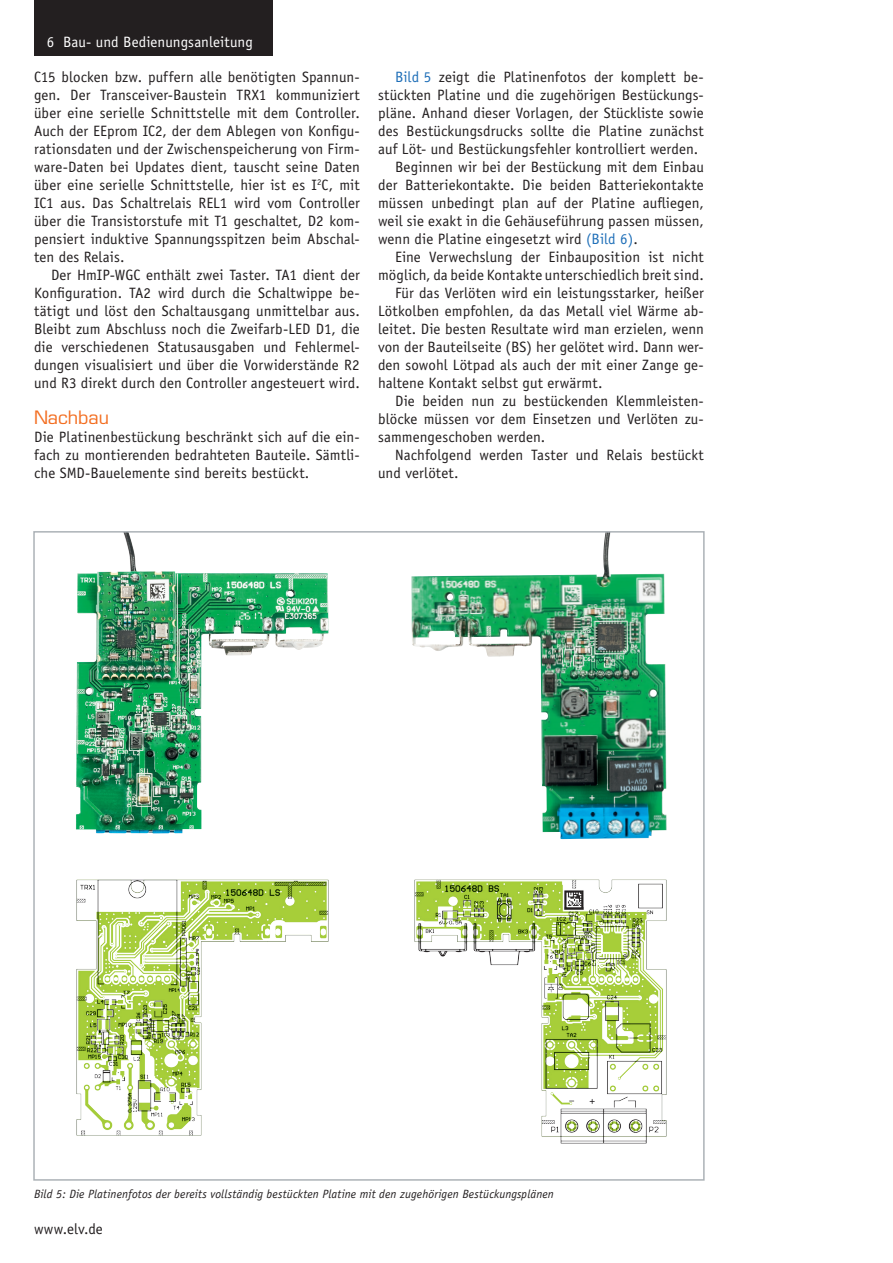
<style>
.page{position:relative;width:893px;height:1263px;background:#fff}
.page>*{position:absolute;margin:0;border:0;box-sizing:border-box;transform-origin:0 0}
.t1{font:18px "Eurostile";letter-spacing:-.005em;color:#f36e21}
.t2{font:15px/18px "Officina Sans";letter-spacing:.005em;color:#231f20;text-align:justify}
.t3{font:15px "Officina Sans";letter-spacing:.005em;color:#fff}
.t4{font:italic 12px "Officina Sans";letter-spacing:.01em;color:#231f20}
.s1{color:#1f6fb8}
</style>
<div class="page">
<div style="left:34px;top:0;width:238px;height:55px;background:#231f20"></div>
<img style="left:76px;top:534px;width:252px;height:299px">
<img style="left:411px;top:534px;width:256px;height:305px">
<img style="left:76px;top:879px;width:253px;height:257px">
<img style="left:414px;top:879px;width:253px;height:265px">
<p class="t3" style="left:47px;top:33px;width:208px">6 Bau- und Bedienungsanleitung</p>
<p class="t2" style="left:34px;top:68px;width:327px">C15 blocken bzw. puffern alle benötigten Spannun&shy;gen. Der Transceiver-Baustein TRX1 kommuniziert über eine serielle Schnittstelle mit dem Controller.<br>Auch der EEprom IC2, der dem Ablegen von Konfigu&shy;rationsdaten und der Zwischenspeicherung von Firm&shy;ware-Daten bei Updates dient, tauscht seine Daten über eine serielle Schnittstelle, hier ist es I<sup>2</sup>C, mit IC1 aus. Das Schaltrelais REL1 wird vom Controller über die Transistorstufe mit T1 geschaltet, D2 kom&shy;pensiert induktive Spannungsspitzen beim Abschal&shy;ten des Relais.</p>
<p class="t2" style="left:34px;top:266px;width:327px;text-indent:17px">Der HmIP-WGC enthält zwei Taster. TA1 dient der Konfiguration. TA2 wird durch die Schaltwippe be&shy;tätigt und löst den Schaltausgang unmittelbar aus.<br>Bleibt zum Abschluss noch die Zweifarb-LED D1, die die verschiedenen Statusausgaben und Fehlermel&shy;dungen visualisiert und über die Vorwiderstände R2 und R3 direkt durch den Controller angesteuert wird.</p>
<p class="t1" style="left:34px;top:406px;width:76px">Nachbau</p>
<p class="t2" style="left:34px;top:428px;width:327px">Die Platinenbestückung beschränkt sich auf die ein&shy;fach zu montierenden bedrahteten Bauteile. Sämtli&shy;che SMD-Bauelemente sind bereits bestückt.</p>
<p class="t2" style="left:395px;top:68px;width:310px"><span class="s1">Bild 5</span> zeigt die Platinenfotos der komplett be-</p>
<p class="t2" style="left:378px;top:86px;width:327px">stückten Platine und die zugehörigen Bestückungs-</p>
<p class="t2" style="left:378px;top:104px;width:327px">pläne. Anhand dieser Vorlagen, der Stückliste sowie</p>
<p class="t2" style="left:378px;top:122px;width:327px">des Bestückungsdrucks sollte die Platine zunächst</p>
<p class="t2" style="left:378px;top:140px;width:322px">auf Löt- und Bestückungsfehler kontrolliert werden.</p>
<p class="t2" style="left:395px;top:158px;width:310px">Beginnen wir bei der Bestückung mit dem Einbau</p>
<p class="t2" style="left:378px;top:176px;width:327px">der Batteriekontakte. Die beiden Batteriekontakte</p>
<p class="t2" style="left:378px;top:194px;width:327px">müssen unbedingt plan auf der Platine aufliegen,</p>
<p class="t2" style="left:378px;top:212px;width:327px">weil sie exakt in die Gehäuseführung passen müssen,</p>
<p class="t2" style="left:378px;top:230px;width:261px">wenn die Platine eingesetzt wird <span class="s1">(Bild 6)</span>.</p>
<p class="t2" style="left:395px;top:248px;width:310px">Eine Verwechslung der Einbauposition ist nicht</p>
<p class="t2" style="left:378px;top:266px;width:327px">möglich, da beide Kontakte unterschiedlich breit sind.</p>
<p class="t2" style="left:395px;top:284px;width:310px">Für das Verlöten wird ein leistungsstarker, heißer</p>
<p class="t2" style="left:378px;top:302px;width:327px">Lötkolben empfohlen, da das Metall viel Wärme ab-</p>
<p class="t2" style="left:378px;top:320px;width:327px">leitet. Die besten Resultate wird man erzielen, wenn</p>
<p class="t2" style="left:378px;top:338px;width:327px">von der Bauteilseite (BS) her gelötet wird. Dann wer-</p>
<p class="t2" style="left:378px;top:356px;width:327px">den sowohl Lötpad als auch der mit einer Zange ge-</p>
<p class="t2" style="left:378px;top:374px;width:226px">haltene Kontakt selbst gut erwärmt.</p>
<p class="t2" style="left:395px;top:392px;width:309px">Die beiden nun zu bestückenden Klemmleisten-</p>
<p class="t2" style="left:378px;top:410px;width:326px">blöcke müssen vor dem Einsetzen und Verlöten zu-</p>
<p class="t2" style="left:378px;top:428px;width:169px">sammengeschoben werden.</p>
<p class="t2" style="left:395px;top:446px;width:310px">Nachfolgend werden Taster und Relais bestückt</p>
<p class="t2" style="left:378px;top:464px;width:82px">und verlötet.</p>
<p class="t4" style="left:34px;top:1187px;width:521px">Bild 5: Die Platinenfotos der bereits vollständig bestückten Platine mit den zugehörigen Bestückungsplänen</p>
<p class="t2" style="left:34px;top:1220px;width:70px">www.elv.de</p>
</div>
